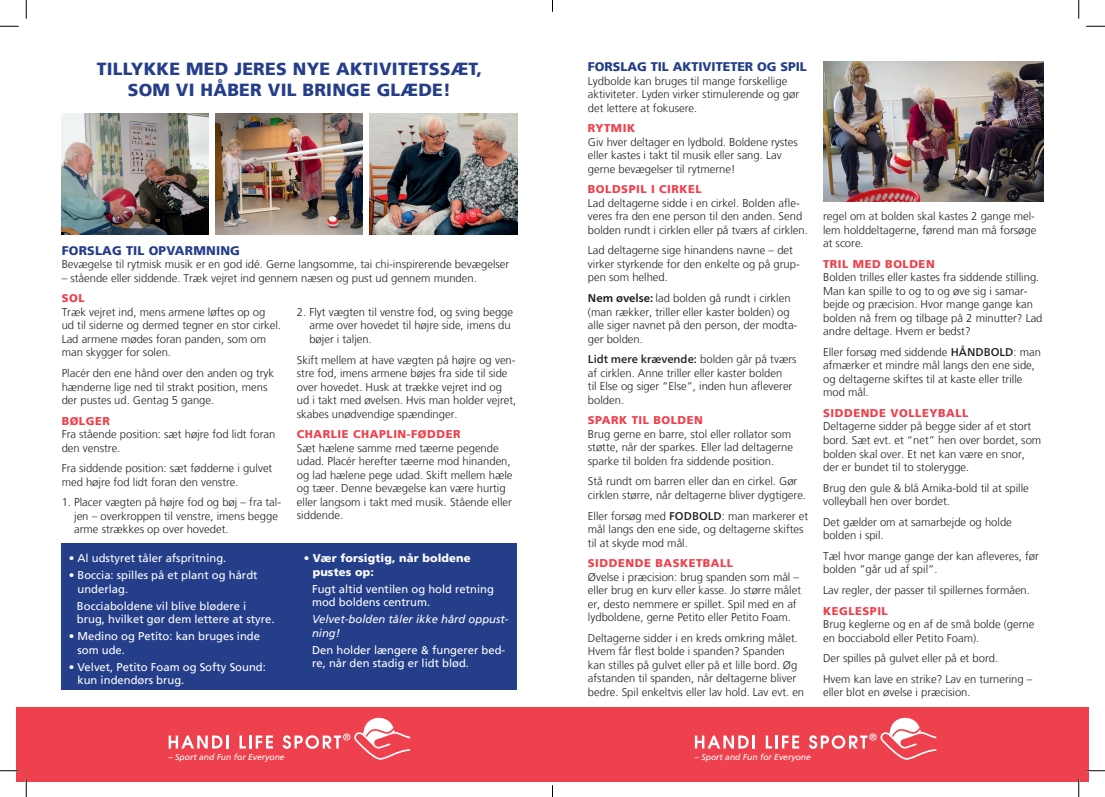
<style>
.page{position:relative;width:1105px;height:797px;background:#fff}
.page>*{position:absolute;margin:0;border:0;box-sizing:border-box;transform-origin:0 0}
.t1{font:900 17.5px/21px "Frutiger LT";letter-spacing:.015em;color:#253e8a;text-align:center}
.t2{font:900 12.5px "Frutiger LT";color:#253e8a}
.t3{font:300 11.25px/13.5px "Frutiger LT";color:#231f20}
.t4{font:11.25px/13.5px "Frutiger LT";color:#fff}
.t5{font:900 11.25px "Frutiger LT";letter-spacing:.045em;color:#ee414d}
.t6{font:italic 11.25px/13.5px "Frutiger LT";color:#fff}
.t7{font:900 11.25px/13.5px "Frutiger LT";letter-spacing:.01em;color:#fff}
.t8{font:500 11.25px "Frutiger Neue LTW1 G";color:#231f20}
.t9{font:italic 8.5px "Frutiger LT";color:#fff}
.s1{font-weight:400}
.s2{font-family:"Frutiger Neue LTW1 G";font-weight:700}
.s3{font-family:"Frutiger LT";font-weight:300}
.s4{font-family:"Frutiger Neue LTW1 G";font-weight:500}
</style>
<div class="page">
<div style="left:552px;top:707px;width:537px;height:74px;background:#ee414d"></div>
<div style="left:16px;top:707px;width:536px;height:74px;background:#ee414d"></div>
<svg style="left:695px;top:735px;width:60px;height:13px"></svg>
<svg style="left:766px;top:735px;width:33px;height:13px"></svg>
<svg style="left:809px;top:717px;width:127px;height:42px"></svg>
<svg style="left:169px;top:735px;width:60px;height:13px"></svg>
<svg style="left:239px;top:735px;width:34px;height:13px"></svg>
<svg style="left:283px;top:717px;width:127px;height:42px"></svg>
<div style="left:62px;top:543px;width:455px;height:146px;background:#253e8a"></div>
<img style="left:62px;top:113px;width:147px;height:122px">
<img style="left:216px;top:113px;width:147px;height:122px">
<img style="left:370px;top:113px;width:147px;height:122px">
<img style="left:823px;top:62px;width:220px;height:139px">
<svg style="left:0;top:25px;width:19px;height:2px"></svg>
<svg style="left:1086px;top:25px;width:19px;height:2px"></svg>
<svg style="left:0;top:770px;width:19px;height:1px"></svg>
<svg style="left:1086px;top:770px;width:19px;height:1px"></svg>
<svg style="left:25px;top:0;width:2px;height:19px"></svg>
<svg style="left:25px;top:778px;width:2px;height:19px"></svg>
<svg style="left:1078px;top:0;width:1px;height:19px"></svg>
<svg style="left:1078px;top:778px;width:1px;height:19px"></svg>
<svg style="left:552px;top:785px;width:1px;height:12px"></svg>
<h1 class="t1" style="left:97px;top:58px;width:387px">TILLYKKE MED JERES NYE AKTIVITETSSÆT,<br>SOM VI HÅBER VIL BRINGE GLÆDE!</h1>
<p class="t2" style="left:62px;top:243px;width:180px">FORSLAG TIL OPVARMNING</p>
<p class="t3" style="left:62px;top:258px;width:449px">Bevægelse til rytmisk musik er en god idé. Gerne langsomme, tai chi-inspirerende bevægelser</p>
<p class="t3" style="left:62px;top:271px;width:417px">– stående eller siddende. Træk vejret ind gennem næsen og pust ud gennem munden.</p>
<p class="t5" style="left:62px;top:292px;width:24px">SOL</p>
<p class="t3" style="left:62px;top:305px;width:221px">Træk vejret ind, mens armene løftes op og<br>ud til siderne og dermed tegner en stor cirkel.<br>Lad armene mødes foran panden, som om man skygger for solen.</p>
<p class="t3" style="left:62px;top:366px;width:214px">Placér den ene hånd over den anden og tryk hænderne lige ned til strakt position, mens der pustes ud. Gentag 5 gange.</p>
<p class="t5" style="left:62px;top:414px;width:50px">BØLGER</p>
<p class="t3" style="left:62px;top:427px;width:215px">Fra stående position: sæt højre fod lidt foran den venstre.</p>
<p class="t3" style="left:62px;top:462px;width:212px">Fra siddende position: sæt fødderne i gulvet med højre fod lidt foran den venstre.</p>
<p class="t3" style="left:74px;top:496px;width:208px;text-indent:-13px">1. Placer vægten på højre fod og bøj – fra tal&shy;jen – overkroppen til venstre, imens begge arme strækkes op over hovedet.</p>
<p class="t3" style="left:309px;top:305px;width:205px;text-indent:-13px">2. Flyt vægten til venstre fod, og sving begge arme over hovedet til højre side, imens du bøjer i taljen.</p>
<p class="t3" style="left:297px;top:353px;width:221px">Skift mellem at have vægten på højre og ven&shy;stre fod, imens armene bøjes fra side til side over hovedet. Husk at trække vejret ind og ud i takt med øvelsen. Hvis man holder vejret, skabes unødvendige spændinger.</p>
<p class="t5" style="left:297px;top:427px;width:165px">CHARLIE CHAPLIN-FØDDER</p>
<p class="t3" style="left:297px;top:441px;width:217px">Sæt hælene samme med tæerne pegende udad. Placér herefter tæerne mod hinanden, og lad hælene pege udad. Skift mellem hæle og tæer. Denne bevægelse kan være hurtig eller langsom i takt med musik. Stående eller siddende.</p>
<p class="t4" style="left:69px;top:551px;width:159px">• Al udstyret tåler afspritning.</p>
<p class="t4" style="left:78px;top:568px;width:182px;text-indent:-9px">• Boccia: spilles på et plant og hårdt underlag.</p>
<p class="t4" style="left:77px;top:599px;width:199px">Bocciaboldene vil blive blødere i brug, hvilket gør dem lettere at styre.</p>
<p class="t4" style="left:78px;top:629px;width:184px;text-indent:-9px">• Medino og Petito: kan bruges inde som ude.</p>
<p class="t4" style="left:78px;top:660px;width:190px;text-indent:-9px">• Velvet, Petito Foam og Softy Sound: kun indendørs brug.</p>
<p class="t7" style="left:313px;top:551px;width:159px;text-indent:-9px"><span class="s1">•</span> Vær forsigtig, når boldene pustes op:</p>
<p class="t4" style="left:312px;top:582px;width:183px">Fugt altid ventilen og hold retning mod boldens centrum.</p>
<p class="t6" style="left:312px;top:612px;width:198px">Velvet-bolden tåler ikke hård oppust&shy;ning!</p>
<p class="t4" style="left:312px;top:643px;width:195px">Den holder længere &amp; fungerer bed&shy;re, når den stadig er lidt blød.</p>
<p class="t2" style="left:588px;top:59px;width:220px">FORSLAG TIL AKTIVITETER OG SPIL</p>
<p class="t3" style="left:588px;top:74px;width:213px">Lydbolde kan bruges til mange forskellige aktiviteter. Lyden virker stimulerende og gør det lettere at fokusere.</p>
<p class="t5" style="left:588px;top:121px;width:49px">RYTMIK</p>
<p class="t3" style="left:588px;top:135px;width:212px">Giv hver deltager en lydbold. Boldene rystes eller kastes i takt til musik eller sang. Lav gerne bevægelser til rytmerne!</p>
<p class="t5" style="left:588px;top:183px;width:115px">BOLDSPIL I CIRKEL</p>
<p class="t3" style="left:588px;top:196px;width:222px">Lad deltagerne sidde i en cirkel. Bolden afle&shy;veres fra den ene person til den anden. Send bolden rundt i cirklen eller på tværs af cirklen.</p>
<p class="t3" style="left:588px;top:244px;width:213px">Lad deltagerne sige hinandens navne – det virker styrkende for den enkelte og på grup&shy;pen som helhed.</p>
<p class="t3" style="left:588px;top:291px;width:211px"><span class="s2">Nem øvelse:</span> lad bolden gå rundt i cirklen (man rækker, triller eller kaster bolden) og alle siger navnet på den person, der modta&shy;ger bolden.</p>
<p class="t8" style="left:588px;top:352px;width:210px">Lidt mere krævende: <span class="s3">bolden går på tværs</span></p>
<p class="t3" style="left:588px;top:366px;width:206px">af cirklen. Anne triller eller kaster bolden til Else og siger “Else”, inden hun afleverer bolden.</p>
<p class="t5" style="left:588px;top:413px;width:117px">SPARK TIL BOLDEN</p>
<p class="t3" style="left:588px;top:427px;width:207px">Brug gerne en barre, stol eller rollator som støtte, når der sparkes. Eller lad deltagerne sparke til bolden fra siddende position.</p>
<p class="t3" style="left:588px;top:475px;width:220px">Stå rundt om barren eller dan en cirkel. Gør cirklen større, når deltagerne bliver dygtigere.</p>
<p class="t3" style="left:588px;top:509px;width:222px">Eller forsøg med <span class="s4">FODBOLD</span>: man markerer et mål langs den ene side, og deltagerne skiftes til at skyde mod mål.</p>
<p class="t5" style="left:588px;top:556px;width:147px">SIDDENDE BASKETBALL</p>
<p class="t3" style="left:588px;top:570px;width:215px">Øvelse i præcision: brug spanden som mål – eller brug en kurv eller kasse. Jo større målet er, desto nemmere er spillet. Spil med en af lydboldene, gerne Petito eller Petito Foam.</p>
<p class="t3" style="left:588px;top:631px;width:218px">Deltagerne sidder i en kreds omkring målet.<br>Hvem får flest bolde i spanden? Spanden kan stilles på gulvet eller på et lille bord. Øg afstanden til spanden, når deltagerne bliver bedre. Spil enkeltvis eller lav hold. Lav evt. en</p>
<p class="t3" style="left:823px;top:210px;width:215px;text-align:justify">regel om at bolden skal kastes 2 gange mel&shy;lem holddeltagerne, førend man må forsøge at score.</p>
<p class="t5" style="left:823px;top:257px;width:113px">TRIL MED BOLDEN</p>
<p class="t3" style="left:823px;top:271px;width:221px">Bolden trilles eller kastes fra siddende stilling.<br>Man kan spille to og to og øve sig i samar&shy;bejde og præcision. Hvor mange gange kan bolden nå frem og tilbage på 2 minutter? Lad andre deltage. Hvem er bedst?</p>
<p class="t3" style="left:823px;top:345px;width:219px">Eller forsøg med siddende <span class="s4">HÅNDBOLD</span>: man afmærker et mindre mål langs den ene side, og deltagerne skiftes til at kaste eller trille mod mål.</p>
<p class="t5" style="left:823px;top:406px;width:147px">SIDDENDE VOLLEYBALL</p>
<p class="t3" style="left:823px;top:420px;width:220px">Deltagerne sidder på begge sider af et stort bord. Sæt evt. et “net” hen over bordet, som bolden skal over. Et net kan være en snor, der er bundet til to stolerygge.</p>
<p class="t3" style="left:823px;top:481px;width:207px">Brug den gule &amp; blå Amika-bold til at spille volleyball hen over bordet.</p>
<p class="t3" style="left:823px;top:515px;width:190px">Det gælder om at samarbejde og holde bolden i spil.</p>
<p class="t3" style="left:823px;top:549px;width:217px">Tæl hvor mange gange der kan afleveres, før bolden ”går ud af spil”.</p>
<p class="t3" style="left:823px;top:583px;width:208px">Lav regler, der passer til spillernes formåen.</p>
<p class="t5" style="left:823px;top:603px;width:66px">KEGLESPIL</p>
<p class="t3" style="left:823px;top:617px;width:213px">Brug keglerne og en af de små bolde (gerne en bocciabold eller Petito Foam).</p>
<p class="t3" style="left:823px;top:648px;width:211px;line-height:20.6px">Der spilles på gulvet eller på et bord.<br>Hvem kan lave en strike? Lav en turnering –</p>
<p class="t3" style="left:823px;top:685px;width:149px">eller blot en øvelse i præcision.</p>
<p class="t9" style="left:169px;top:752px;width:117px">– Sport and Fun for Everyone</p>
<p class="t9" style="left:695px;top:752px;width:117px">– Sport and Fun for Everyone</p>
</div>
